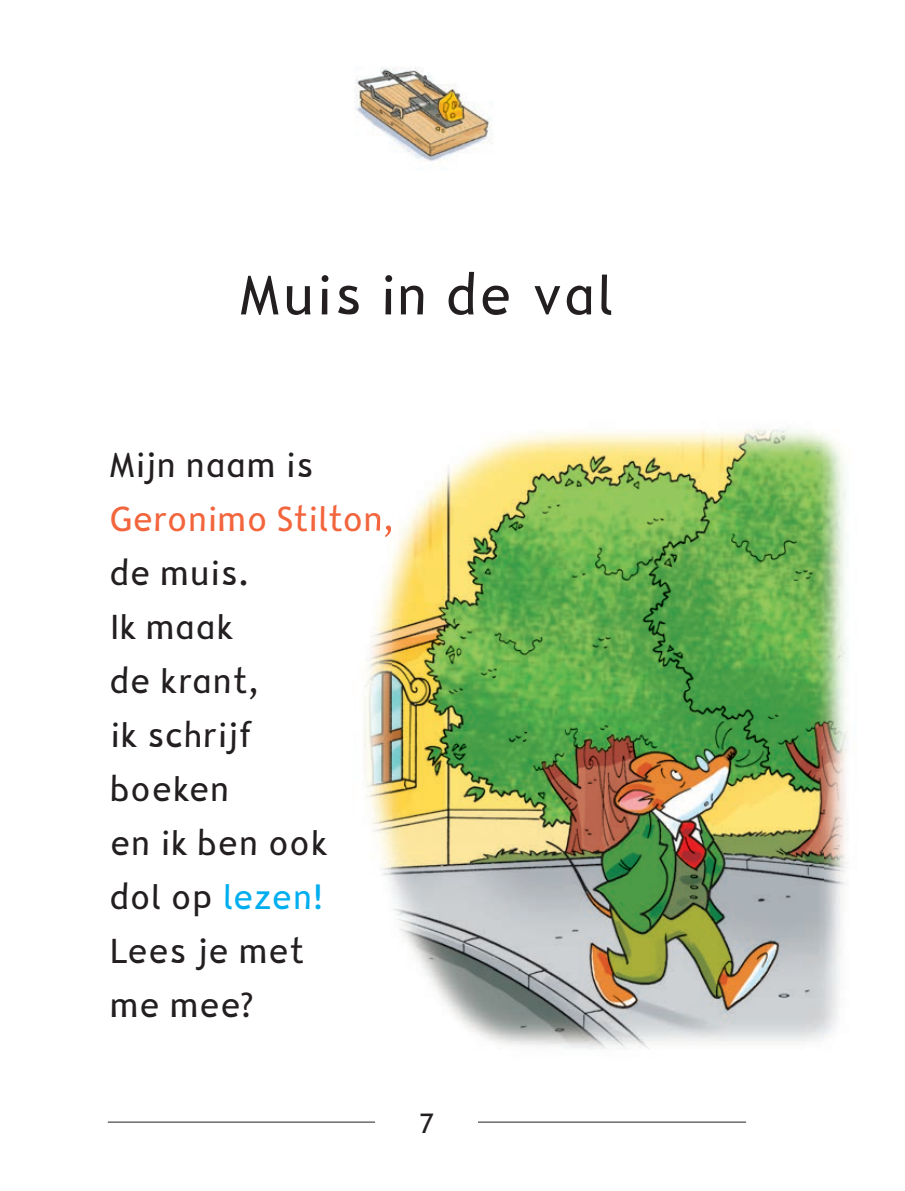
<style>
.page{position:relative;width:905px;height:1191px;background:#fff}
.page>*{position:absolute;margin:0;border:0;box-sizing:border-box;transform-origin:0 0}
.t1{font:54px "Alexies Nieuw";letter-spacing:.025em;color:#231f20}
.t2{font:33.75px/54px "Alexies Nieuw";letter-spacing:.01em;color:#231f20}
.t3{font:33.75px "Alexies Nieuw";color:#f2653d}
.t4{font:27px "Alexies Nieuw";color:#231f20}
.s1{color:#00aeef}
</style>
<div class="page">
<img style="left:354px;top:67px;width:139px;height:94px">
<hr style="left:108px;top:1121px;width:638px;height:1px;background:#231f20">
<div style="left:376px;top:1091px;width:102px;height:56px;background:#fff"></div>
<img style="left:392px;top:429px;width:430px;height:621px">
<img style="left:822px;top:434px;width:26px;height:605px">
<img style="left:364px;top:568px;width:28px;height:325px">
<img style="left:376px;top:514px;width:15px;height:23px">
<h1 class="t1" style="left:240px;top:263px;width:374px">Muis in de val</h1>
<p class="t2" style="left:110px;top:438px;width:205px">Mijn naam is</p>
<p class="t3" style="left:110px;top:498px;width:284px">Geronimo Stilton,</p>
<p class="t2" style="left:110px;top:546px;width:219px">de muis.<br>Ik maak<br>de krant,<br>ik schrijf boeken<br>en ik ben ook dol op <span class="s1">lezen!<br></span>Lees je met me mee?</p>
<p class="t4" style="left:419px;top:1107px;width:17px">7</p>
</div>
